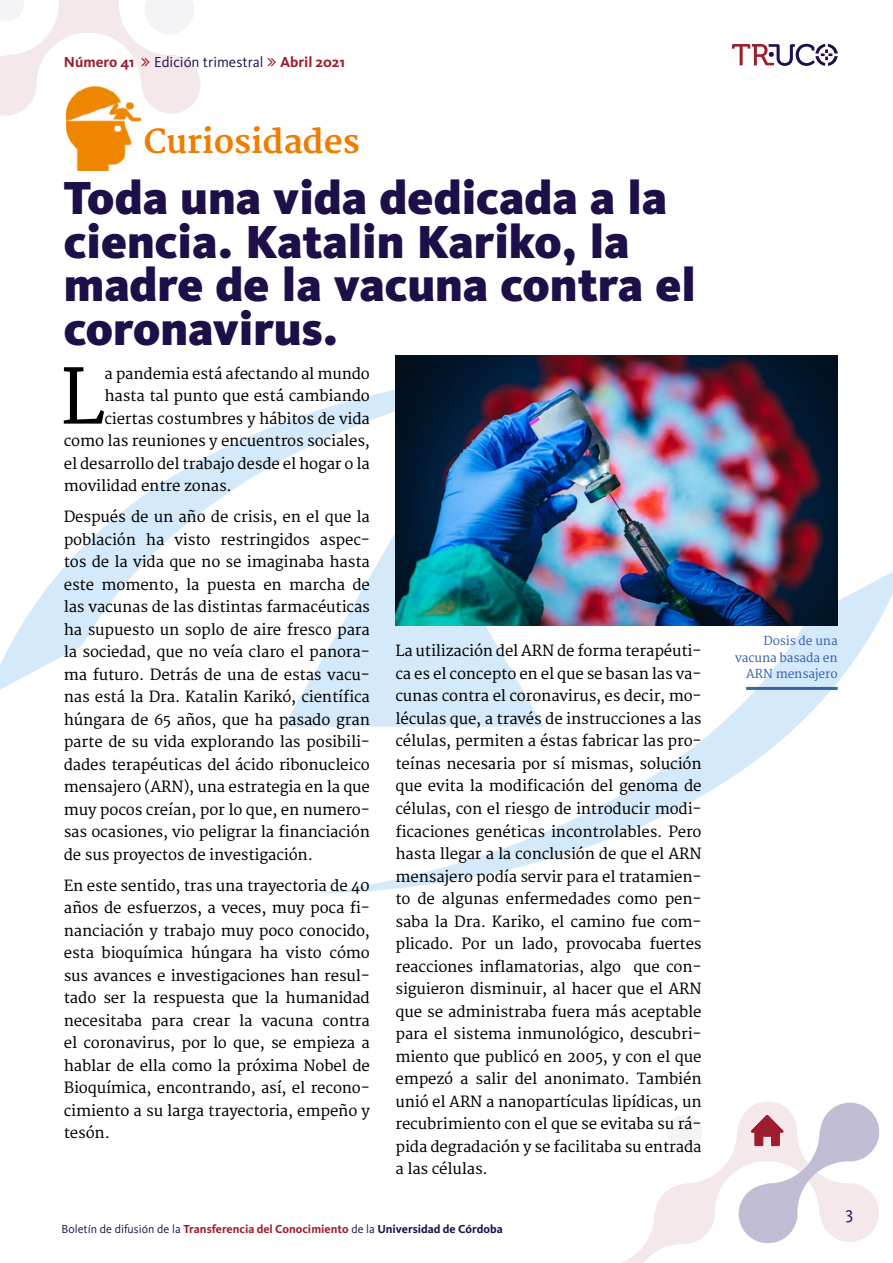
<style>
.page{position:relative;width:893px;height:1263px;background:#fff}
.page>*{position:absolute;margin:0;border:0;box-sizing:border-box;transform-origin:0 0}
.t1{font:74.4px "Merriweather";color:#000}
.t2{font:900 48px/43.5px "Kievit OT";color:#1e0f49}
.t3{font:700 32.4px "Merriweather";color:#ef7d00}
.t4{font:18px "Kievit OT";color:#1e0f49}
.t5{font:15px/22.5px "Merriweather";letter-spacing:-.01em;color:#000;text-align:justify}
.t6{font:15px "Kievit OT";color:#1e0f49}
.t7{font:700 15px "Kievit OT";color:#9d1e2e}
.t8{font:700 12px "Kievit OT";color:#9d1e2e}
.t9{font:12px/16.5px "Merriweather";letter-spacing:-.01em;color:#3863ab;text-align:right}
.s1{font-weight:700;color:#9d1e2e}
.s2{font-weight:400;color:#1e0f49}
.s3{color:#1e0f49}
</style>
<div class="page">
<svg style="left:0;top:390px;width:395px;height:300px"></svg>
<svg style="left:316px;top:565px;width:577px;height:329px"></svg>
<svg style="left:283px;top:501px;width:261px;height:226px;fill:#d4e9f9"></svg>
<svg style="left:621px;top:1101px;width:150px;height:162px"></svg>
<svg style="left:732px;top:44px;width:106px;height:22px"></svg>
<img style="left:395px;top:356px;width:442px;height:269px">
<hr style="left:746px;top:687px;width:92px;height:3px;background:#3863ab">
<svg style="left:739px;top:1102px;width:140px;height:141px"></svg>
<svg style="left:0;top:0;width:201px;height:171px"></svg>
<p class="t7" style="left:64px;top:53px;width:72px">Número 41</p>
<p class="t6" style="left:154px;top:53px;width:192px">Edición trimestral <span class="s1">Abril 2021</span></p>
<h3 class="t3" style="left:144px;top:122px;width:218px">Curiosidades</h3>
<h2 class="t2" style="left:64px;top:176px;width:634px">Toda una vida dedicada a la ciencia. Katalin Kariko, la madre de la vacuna contra el coronavirus.</h2>
<h1 class="t1" style="left:60px;top:354px;width:47px">L</h1>
<p class="t5" style="left:104px;top:363px;width:267px">a pandemia está afectando al mundo</p>
<p class="t5" style="left:104px;top:385px;width:267px">hasta tal punto que está cambiando</p>
<p class="t5" style="left:104px;top:408px;width:267px">ciertas costumbres y hábitos de vida</p>
<p class="t5" style="left:64px;top:430px;width:308px">como las reuniones y encuentros sociales,</p>
<p class="t5" style="left:64px;top:453px;width:308px">el desarrollo del trabajo desde el hogar o la</p>
<p class="t5" style="left:64px;top:475px;width:169px">movilidad entre zonas.</p>
<p class="t5" style="left:64px;top:506px;width:308px">Después de un año de crisis, en el que la población ha visto restringidos aspec&shy;tos de la vida que no se imaginaba hasta este momento, la puesta en marcha de las vacunas de las distintas farmacéuticas ha supuesto un soplo de aire fresco para la sociedad, que no veía claro el panora&shy;ma futuro. Detrás de una de estas vacu&shy;nas está la Dra. Katalin Karikó, científica húngara de 65 años, que ha pasado gran parte de su vida explorando las posibili&shy;dades terapéuticas del ácido ribonucleico mensajero (ARN), una estrategia en la que muy pocos creían, por lo que, en numero&shy;sas ocasiones, vio peligrar la financiación de sus proyectos de investigación.</p>
<p class="t5" style="left:64px;top:875px;width:308px">En este sentido, tras una trayectoria de 40 años de esfuerzos, a veces, muy poca fi&shy;nanciación y trabajo muy poco conocido, esta bioquímica húngara ha visto cómo sus avances e investigaciones han resul&shy;tado ser la respuesta que la humanidad necesitaba para crear la vacuna contra el coronavirus, por lo que, se empieza a hablar de ella como la próxima Nobel de Bioquímica, encontrando, así, el recono&shy;cimiento a su larga trayectoria, empeño y tesón.</p>
<p class="t5" style="left:395px;top:640px;width:308px">La utilización del ARN de forma terapéuti&shy;ca es el concepto en el que se basan las va&shy;cunas contra el coronavirus, es decir, mo&shy;léculas que, a través de instrucciones a las células, permiten a éstas fabricar las pro&shy;teínas necesaria por sí mismas, solución que evita la modificación del genoma de células, con el riesgo de introducir modi&shy;ficaciones genéticas incontrolables. Pero hasta llegar a la conclusión de que el ARN mensajero podía servir para el tratamien&shy;to de algunas enfermedades como pen&shy;saba la Dra. Kariko, el camino fue com&shy;plicado. Por un lado, provocaba fuertes reacciones inflamatorias, algo que con&shy;siguieron disminuir, al hacer que el ARN que se administraba fuera más aceptable para el sistema inmunológico, descubri&shy;miento que publicó en 2005, y con el que empezó a salir del anonimato. También unió el ARN a nanopartículas lipídicas, un recubrimiento con el que se evitaba su rá&shy;pida degradación y se facilitaba su entrada a las células.</p>
<p class="t8" style="left:62px;top:1222px;width:443px"><span class="s2">Boletín de difusión de la</span> Transferencia del Conocimiento <span class="s2">de la</span> <span class="s3">Universidad de Córdoba</span></p>
<p class="t9" style="left:735px;top:633px;width:104px">Dosis de una vacuna basada en<br>ARN mensajero</p>
<p class="t4" style="left:845px;top:1202px;width:9px">3</p>
</div>
